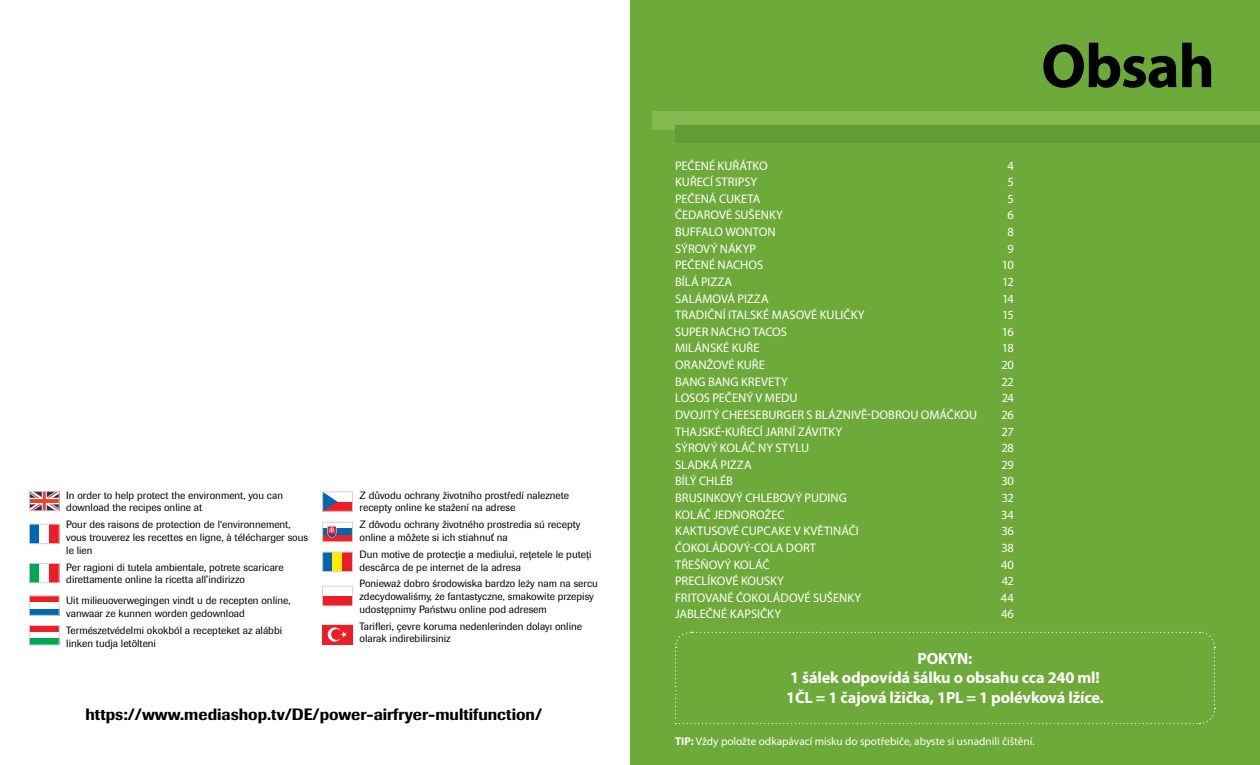
<style>
.page{position:relative;width:1260px;height:765px;background:#fff}
.page>*{position:absolute;margin:0;border:0;box-sizing:border-box;transform-origin:0 0}
.t1{font:700 62.5px "Myriad Pro";letter-spacing:-.02em;color:#000}
.t2{font:700 16.25px/19.5px "Myriad Pro";letter-spacing:-.01em;color:#fff;text-align:center}
.t3{font:500 16.25px "Imago Pro";color:#000}
.t4{font:12.5px "Myriad Pro";color:#fff}
.t5{font:11.25px "Myriad Pro";color:#fff}
.t6{font:10.5px/12.6px "Imago Pro";color:#000}
.s1{font-weight:700}
</style>
<div class="page">
<div style="left:630px;top:0;width:630px;height:765px;background:#6eaa39"></div>
<div style="left:652px;top:111px;width:608px;height:18px;background:#85ba50"></div>
<div style="left:675px;top:125px;width:585px;height:18px;background:#639c34"></div>
<svg style="left:31px;top:493px;width:27px;height:16px"></svg>
<div style="left:29px;top:491px;width:31px;height:20px;border:1px solid #d1d3d4"></div>
<div style="left:29px;top:524px;width:10px;height:20px;background:#0066af"></div>
<div style="left:49px;top:524px;width:10px;height:20px;background:#ed1c25"></div>
<div style="left:29px;top:524px;width:31px;height:20px;border:1px solid #d1d3d4"></div>
<div style="left:29px;top:563px;width:10px;height:20px;background:#00a651"></div>
<div style="left:49px;top:563px;width:10px;height:20px;background:#ed1c25"></div>
<div style="left:29px;top:563px;width:31px;height:20px;border:1px solid #d1d3d4"></div>
<div style="left:29px;top:596px;width:30px;height:6px;background:#ed1c25"></div>
<div style="left:29px;top:609px;width:30px;height:7px;background:#0066af"></div>
<div style="left:29px;top:596px;width:31px;height:20px;border:1px solid #d1d3d4"></div>
<div style="left:29px;top:625px;width:30px;height:7px;background:#ed1c25"></div>
<div style="left:29px;top:639px;width:30px;height:6px;background:#00a651"></div>
<div style="left:29px;top:625px;width:31px;height:20px;border:1px solid #d1d3d4"></div>
<div style="left:322px;top:502px;width:31px;height:10px;background:#ed1c25"></div>
<svg style="left:324px;top:493px;width:13px;height:17px"></svg>
<div style="left:322px;top:491px;width:31px;height:21px;border:1px solid #d1d3d4"></div>
<div style="left:322px;top:529px;width:31px;height:6px;background:#0067ad"></div>
<div style="left:322px;top:535px;width:31px;height:7px;background:#eb2227"></div>
<div style="left:322px;top:522px;width:31px;height:20px;border:1px solid #cfd1d0"></div>
<svg style="left:327px;top:526px;width:10px;height:12px"></svg>
<div style="left:322px;top:552px;width:11px;height:20px;background:#0066af"></div>
<div style="left:333px;top:552px;width:10px;height:20px;background:#fff000"></div>
<div style="left:343px;top:552px;width:10px;height:20px;background:#ed1c25"></div>
<div style="left:322px;top:552px;width:31px;height:20px;border:1px solid #d1d3d4"></div>
<div style="left:322px;top:624px;width:31px;height:21px;border:1px solid #d1d3d4"></div>
<div style="left:322px;top:625px;width:31px;height:20px;background:#ed1c25"></div>
<svg style="left:328px;top:627px;width:19px;height:15px"></svg>
<div style="left:322px;top:596px;width:31px;height:10px;background:#ed1c25"></div>
<div style="left:322px;top:586px;width:31px;height:20px;border:1px solid #d1d3d4"></div>
<svg style="left:675px;top:631px;width:541px;height:94px"></svg>
<p class="t6" style="left:66px;top:489px;width:218px">In order to help protect the environment, you can download the recipes online at</p>
<p class="t6" style="left:66px;top:518px;width:243px">Pour des raisons de protection de l‘environnement, vous trouverez les recettes en ligne, à télécharger sous le lien</p>
<p class="t6" style="left:66px;top:560px;width:219px">Per ragioni di tutela ambientale, potrete scaricare direttamente online la ricetta all’indirizzo</p>
<p class="t6" style="left:66px;top:594px;width:226px">Uit milieuoverwegingen vindt u de recepten online, vanwaar ze kunnen worden gedownload</p>
<p class="t6" style="left:66px;top:624px;width:217px">Természetvédelmi okokból a recepteket az alábbi linken tudja letölteni</p>
<p class="t6" style="left:360px;top:489px;width:211px">Z důvodu ochrany životního prostředí naleznete recepty online ke stažení na adrese</p>
<p class="t6" style="left:360px;top:518px;width:222px">Z dôvodu ochrany životného prostredia sú recepty online a môžete si ich stiahnuť na</p>
<p class="t6" style="left:360px;top:548px;width:233px">Dun motive de protecție a mediului, rețetele le puteți descărca de pe internet de la adresa</p>
<p class="t6" style="left:360px;top:577px;width:240px">Ponieważ dobro środowiska bardzo leży nam na sercu zdecydowaliśmy, że fantastyczne, smakowite przepisy udostępnimy Państwu online pod adresem</p>
<p class="t6" style="left:360px;top:620px;width:224px">Tarifleri, çevre koruma nedenlerinden dolayı online olarak indirebilirsiniz</p>
<h2 class="t3" style="left:86px;top:704px;width:458px">https://www.mediashop.tv/DE/power-airfryer-multifunction/</h2>
<p class="t4" style="left:675px;top:158px;width:94px">PEČENÉ KUŘÁTKO</p>
<p class="t4" style="left:1007px;top:158px;width:8px">4</p>
<p class="t4" style="left:675px;top:174px;width:84px">KUŘECÍ STRIPSY</p>
<p class="t4" style="left:1007px;top:174px;width:8px">5</p>
<p class="t4" style="left:675px;top:191px;width:87px">PEČENÁ CUKETA</p>
<p class="t4" style="left:1007px;top:191px;width:8px">5</p>
<p class="t4" style="left:675px;top:208px;width:109px">ČEDAROVÉ SUŠENKY</p>
<p class="t4" style="left:1007px;top:208px;width:8px">6</p>
<p class="t4" style="left:675px;top:224px;width:102px">BUFFALO WONTON</p>
<p class="t4" style="left:1007px;top:224px;width:8px">8</p>
<p class="t4" style="left:675px;top:241px;width:83px">SÝROVÝ NÁKYP</p>
<p class="t4" style="left:1007px;top:241px;width:8px">9</p>
<p class="t4" style="left:675px;top:257px;width:90px">PEČENÉ NACHOS</p>
<p class="t4" style="left:1002px;top:257px;width:13px">10</p>
<p class="t4" style="left:675px;top:274px;width:59px">BÍLÁ PIZZA</p>
<p class="t4" style="left:1002px;top:274px;width:13px">12</p>
<p class="t4" style="left:675px;top:291px;width:95px">SALÁMOVÁ PIZZA</p>
<p class="t4" style="left:1002px;top:291px;width:13px">14</p>
<p class="t4" style="left:675px;top:307px;width:191px">TRADIČNÍ ITALSKÉ MASOVÉ KULIČKY</p>
<p class="t4" style="left:1002px;top:307px;width:13px">15</p>
<p class="t4" style="left:675px;top:324px;width:113px">SUPER NACHO TACOS</p>
<p class="t4" style="left:1002px;top:324px;width:13px">16</p>
<p class="t4" style="left:675px;top:341px;width:86px">MILÁNSKÉ KUŘE</p>
<p class="t4" style="left:1002px;top:341px;width:13px">18</p>
<p class="t4" style="left:675px;top:357px;width:91px">ORANŽOVÉ KUŘE</p>
<p class="t4" style="left:1001px;top:357px;width:14px">20</p>
<p class="t4" style="left:675px;top:374px;width:114px">BANG BANG KREVETY</p>
<p class="t4" style="left:1001px;top:374px;width:14px">22</p>
<p class="t4" style="left:675px;top:390px;width:124px">LOSOS PEČENÝ V MEDU</p>
<p class="t4" style="left:1002px;top:390px;width:14px">24</p>
<p class="t4" style="left:675px;top:407px;width:304px">DVOJITÝ CHEESEBURGER S BLÁZNIVĚ-DOBROU OMÁČKOU</p>
<p class="t4" style="left:1002px;top:407px;width:14px">26</p>
<p class="t4" style="left:675px;top:424px;width:169px">THAJSKÉ-KUŘECÍ JARNÍ ZÁVITKY</p>
<p class="t4" style="left:1002px;top:424px;width:14px">27</p>
<p class="t4" style="left:675px;top:440px;width:135px">SÝROVÝ KOLÁČ NY STYLU</p>
<p class="t4" style="left:1001px;top:440px;width:14px">28</p>
<p class="t4" style="left:675px;top:457px;width:78px">SLADKÁ PIZZA</p>
<p class="t4" style="left:1001px;top:457px;width:14px">29</p>
<p class="t4" style="left:675px;top:474px;width:59px">BÍLÝ CHLÉB</p>
<p class="t4" style="left:1001px;top:474px;width:14px">30</p>
<p class="t4" style="left:675px;top:490px;width:173px">BRUSINKOVÝ CHLEBOVÝ PUDING</p>
<p class="t4" style="left:1002px;top:490px;width:14px">32</p>
<p class="t4" style="left:675px;top:507px;width:111px">KOLÁČ JEDNOROŽEC</p>
<p class="t4" style="left:1001px;top:507px;width:14px">34</p>
<p class="t4" style="left:675px;top:523px;width:185px">KAKTUSOVÉ CUPCAKE V KVĚTINÁČI</p>
<p class="t4" style="left:1001px;top:523px;width:14px">36</p>
<p class="t4" style="left:675px;top:540px;width:142px">ČOKOLÁDOVÝ-COLA DORT</p>
<p class="t4" style="left:1001px;top:540px;width:14px">38</p>
<p class="t4" style="left:675px;top:557px;width:96px">TŘEŠŇOVÝ KOLÁČ</p>
<p class="t4" style="left:1001px;top:557px;width:14px">40</p>
<p class="t4" style="left:675px;top:573px;width:110px">PRECLÍKOVÉ KOUSKY</p>
<p class="t4" style="left:1002px;top:573px;width:14px">42</p>
<p class="t4" style="left:675px;top:590px;width:188px">FRITOVANÉ ČOKOLÁDOVÉ SUŠENKY</p>
<p class="t4" style="left:1001px;top:590px;width:14px">44</p>
<p class="t4" style="left:675px;top:607px;width:108px">JABLEČNÉ KAPSIČKY</p>
<p class="t4" style="left:1001px;top:607px;width:14px">46</p>
<h1 class="t1" style="left:1041px;top:31px;width:175px">Obsah</h1>
<h2 class="t2" style="left:786px;top:649px;width:319px">POKYN:<br>1 šálek odpovídá šálku o obsahu cca 240 ml!<br>1ČL = 1 čajová lžička, 1PL = 1 polévková lžíce.</h2>
<p class="t5" style="left:675px;top:734px;width:361px"><span class="s1">TIP:</span> Vždy položte odkapávací misku do spotřebiče, abyste si usnadnili čištění.</p>
</div>
